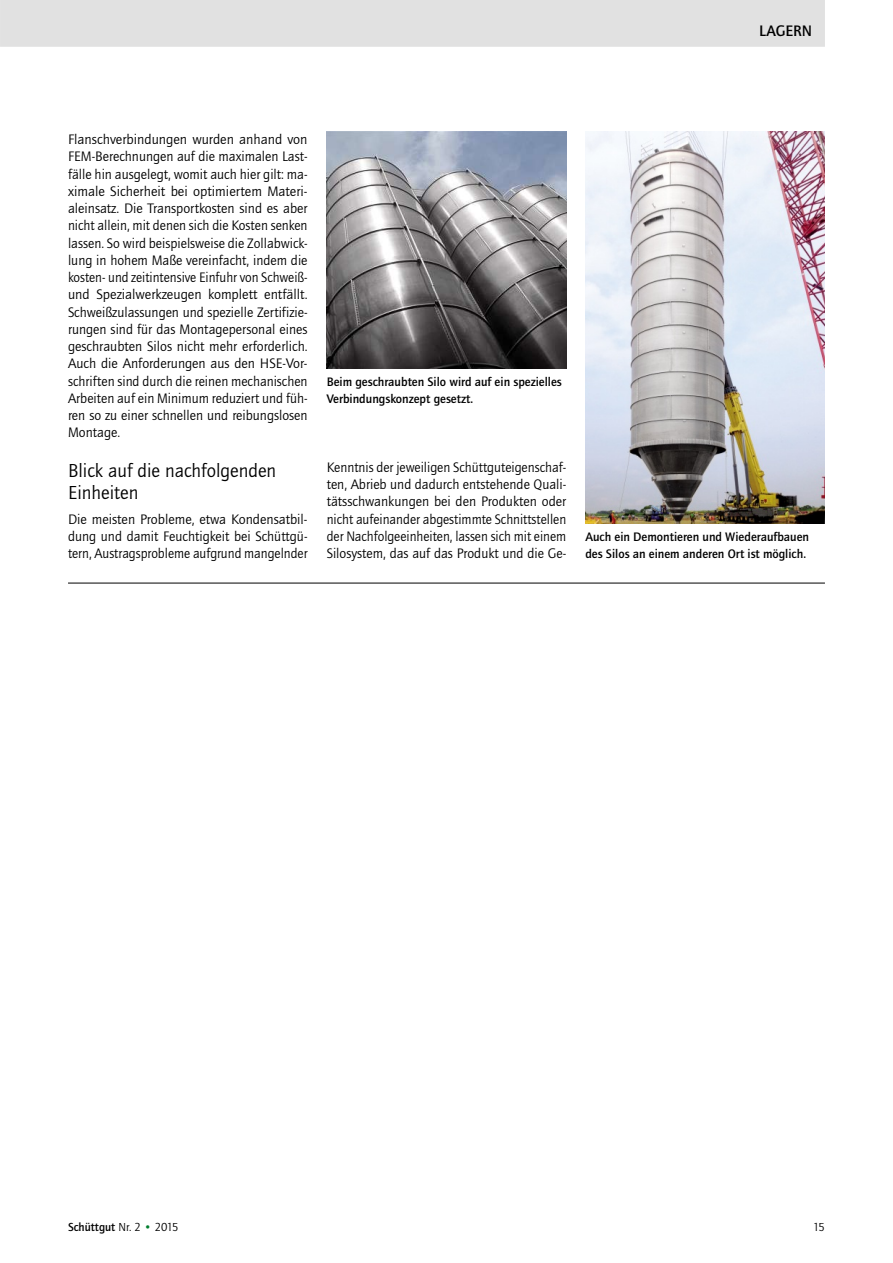
<style>
.page{position:relative;width:893px;height:1263px;background:#fff}
.page>*{position:absolute;margin:0;border:0;box-sizing:border-box;transform-origin:0 0}
.t1{font:19.5px/22.5px "Quay Sans EFOP";color:#000}
.t2{font:500 15.75px "Quay Sans EFOP";color:#000}
.t3{font:14.25px/17.2px "Quay Sans EFOP";color:#000;text-align:justify}
.t4{font:500 12.75px/17.2px "Quay Sans EFOP";color:#000}
.t5{font:500 12px "Quay Sans EFOP";color:#000}
.t6{font:12px "Quay Sans EFOP";color:#000}
.s1{font-weight:400}
.s2{font-weight:400;color:#007d2d}
</style>
<div class="page">
<img style="left:327px;top:132px;width:239px;height:236px">
<img style="left:585px;top:132px;width:240px;height:392px">
<hr style="left:68px;top:583px;width:757px;height:1px;background:#000">
<div style="left:0;top:0;width:825px;height:47px;background:#e1e1e1"></div>
<p class="t2" style="left:759px;top:22px;width:55px">LAGERN</p>
<p class="t3" style="left:68px;top:131px;width:241px">Flanschverbindungen wurden anhand von FEM-Berechnungen auf die maximalen Last&shy;fälle hin ausgelegt, womit auch hier gilt: ma&shy;ximale Sicherheit bei optimiertem Materi&shy;aleinsatz. Die Transportkosten sind es aber nicht allein, mit denen sich die Kosten senken lassen. So wird beispielsweise die Zollabwick&shy;lung in hohem Maße vereinfacht, indem die kosten- und zeitintensive Einfuhr von Schweiß&shy;und Spezialwerkzeugen komplett entfällt.<br>Schweißzulassungen und spezielle Zertifizie&shy;rungen sind für das Montagepersonal eines geschraubten Silos nicht mehr erforderlich.<br>Auch die Anforderungen aus den HSE-Vor&shy;schriften sind durch die reinen mechanischen Arbeiten auf ein Minimum reduziert und füh&shy;ren so zu einer schnellen und reibungslosen Montage.</p>
<p class="t1" style="left:68px;top:460px;width:210px">Blick auf die nachfolgenden<br>Einheiten</p>
<p class="t3" style="left:68px;top:511px;width:241px">Die meisten Probleme, etwa Kondensatbil&shy;dung und damit Feuchtigkeit bei Schüttgü&shy;tern, Austragsprobleme aufgrund mangelnder</p>
<p class="t4" style="left:327px;top:373px;width:237px">Beim geschraubten Silo wird auf ein spezielles<br>Verbindungskonzept gesetzt.</p>
<p class="t3" style="left:327px;top:459px;width:241px">Kenntnis der jeweiligen Schüttguteigenschaf&shy;ten, Abrieb und dadurch entstehende Quali&shy;tätsschwankungen bei den Produkten oder nicht aufeinander abgestimmte Schnittstellen der Nachfolgeeinheiten, lassen sich mit einem Silosystem, das auf das Produkt und die Ge-</p>
<p class="t4" style="left:585px;top:528px;width:225px">Auch ein Demontieren und Wiederaufbauen des Silos an einem anderen Ort ist möglich.</p>
<p class="t5" style="left:68px;top:1220px;width:112px">Schüttgut <span class="s1">Nr. 2</span> <span class="s2">•</span> <span class="s1">2015</span></p>
<p class="t6" style="left:813px;top:1220px;width:13px">15</p>
</div>
